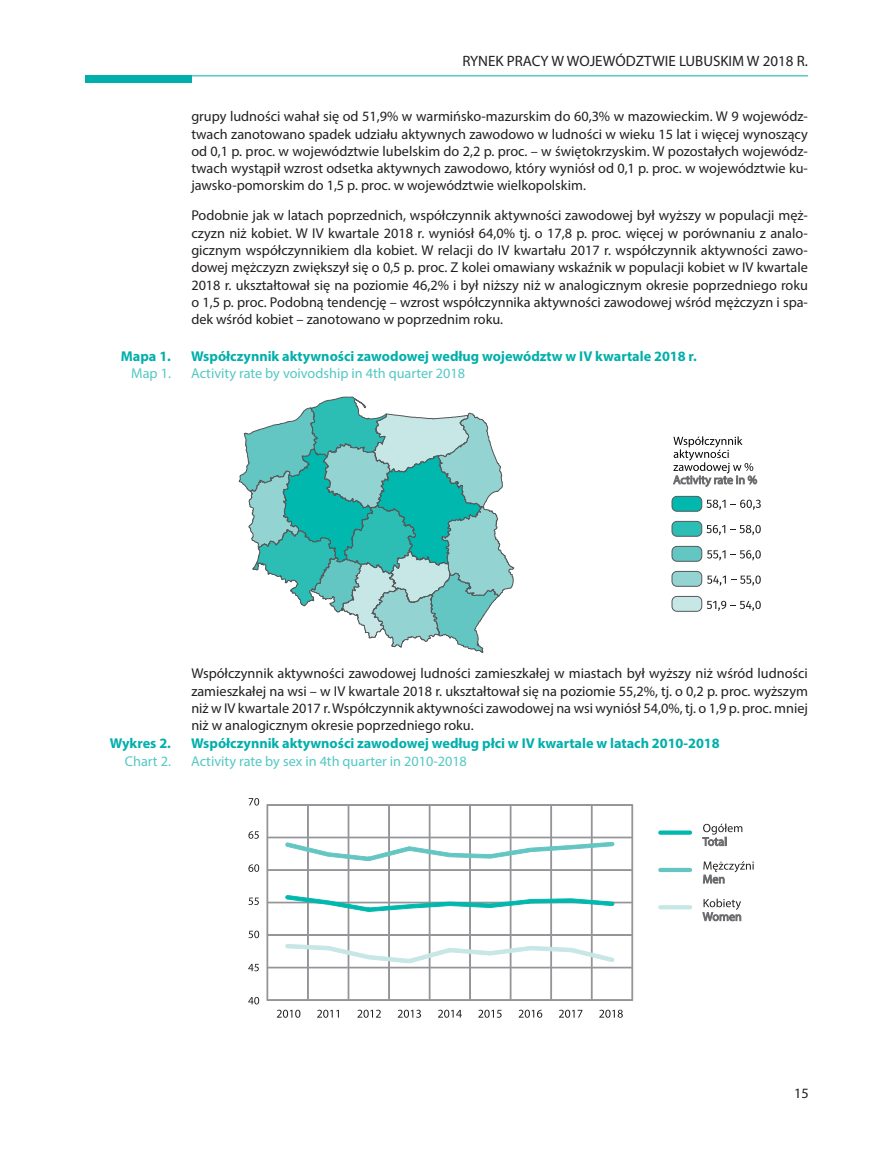
<style>
.page{position:relative;width:893px;height:1149px;background:#fff}
.page>*{position:absolute;margin:0;border:0;box-sizing:border-box;transform-origin:0 0}
.t1{font:15px "Myriad Pro";color:#231f20}
.t2{font:14.25px/17.2px "Myriad Pro";color:#231f20;text-align:justify}
.t3{font:700 14.25px "Myriad Pro";color:#00afab}
.t4{font:14.25px "Myriad Pro";color:#53c8c4}
</style>
<div class="page">
<div style="left:85px;top:75px;width:106px;height:8px;background:#00afab"></div>
<hr style="left:191px;top:75px;width:617px;height:1px;background:#00afab">
<svg style="left:239px;top:396px;width:275px;height:256px"></svg>
<svg style="left:706px;top:499px;width:55px;height:10px"></svg>
<svg style="left:706px;top:525px;width:55px;height:10px"></svg>
<svg style="left:707px;top:550px;width:54px;height:10px"></svg>
<svg style="left:707px;top:575px;width:54px;height:10px"></svg>
<svg style="left:707px;top:600px;width:54px;height:10px"></svg>
<div style="left:672px;top:571px;width:30px;height:15px;background:#93d4d2;border-radius:5px"></div>
<div style="left:672px;top:571px;width:30px;height:15px;border:1px solid #57585a;border-radius:5px"></div>
<div style="left:672px;top:596px;width:30px;height:15px;background:#c6e7e6;border-radius:5px"></div>
<div style="left:672px;top:596px;width:30px;height:15px;border:1px solid #57585a;border-radius:5px"></div>
<div style="left:672px;top:546px;width:30px;height:15px;background:#64c6c2;border-radius:5px"></div>
<div style="left:672px;top:546px;width:30px;height:15px;border:1px solid #57585a;border-radius:5px"></div>
<div style="left:672px;top:521px;width:30px;height:15px;background:#2cbdb5;border-radius:5px"></div>
<div style="left:672px;top:521px;width:30px;height:15px;border:1px solid #57585a;border-radius:5px"></div>
<div style="left:672px;top:496px;width:30px;height:15px;background:#00b8ad;border-radius:5px"></div>
<div style="left:672px;top:496px;width:30px;height:15px;border:1px solid #57585a;border-radius:5px"></div>
<svg style="left:673px;top:436px;width:84px;height:51px"></svg>
<svg style="left:702px;top:823px;width:40px;height:23px"></svg>
<svg style="left:703px;top:861px;width:51px;height:22px"></svg>
<svg style="left:702px;top:898px;width:40px;height:23px"></svg>
<svg style="left:277px;top:1009px;width:23px;height:8px"></svg>
<svg style="left:317px;top:1009px;width:22px;height:8px"></svg>
<svg style="left:357px;top:1009px;width:24px;height:8px"></svg>
<svg style="left:398px;top:1009px;width:23px;height:8px"></svg>
<svg style="left:438px;top:1009px;width:24px;height:8px"></svg>
<svg style="left:478px;top:1009px;width:24px;height:8px"></svg>
<svg style="left:519px;top:1009px;width:23px;height:8px"></svg>
<svg style="left:559px;top:1009px;width:23px;height:8px"></svg>
<svg style="left:599px;top:1009px;width:24px;height:8px"></svg>
<svg style="left:249px;top:798px;width:10px;height:7px"></svg>
<svg style="left:248px;top:831px;width:11px;height:7px"></svg>
<svg style="left:248px;top:864px;width:11px;height:7px"></svg>
<svg style="left:249px;top:897px;width:10px;height:7px"></svg>
<svg style="left:249px;top:930px;width:10px;height:7px"></svg>
<svg style="left:248px;top:963px;width:11px;height:8px"></svg>
<svg style="left:248px;top:996px;width:11px;height:8px"></svg>
<svg style="left:660px;top:830px;width:30px;height:4px"></svg>
<svg style="left:660px;top:867px;width:30px;height:4px"></svg>
<div style="left:660px;top:904px;width:30px;height:5px;background:#c6e7e6"></div>
<div style="left:267px;top:999px;width:365px;height:1px;border:1px solid #939598"></div>
<div style="left:267px;top:934px;width:365px;height:1px;border:1px solid #939598"></div>
<div style="left:267px;top:869px;width:365px;height:1px;border:1px solid #939598"></div>
<div style="left:267px;top:804px;width:365px;height:1px;border:1px solid #939598"></div>
<div style="left:267px;top:804px;width:1px;height:195px;border:1px solid #939598"></div>
<div style="left:308px;top:804px;width:1px;height:195px;border:1px solid #939598"></div>
<div style="left:348px;top:804px;width:1px;height:195px;border:1px solid #939598"></div>
<div style="left:389px;top:804px;width:1px;height:195px;border:1px solid #939598"></div>
<div style="left:429px;top:804px;width:1px;height:195px;border:1px solid #939598"></div>
<div style="left:470px;top:804px;width:1px;height:195px;border:1px solid #939598"></div>
<div style="left:510px;top:804px;width:1px;height:195px;border:1px solid #939598"></div>
<div style="left:551px;top:804px;width:1px;height:195px;border:1px solid #939598"></div>
<div style="left:591px;top:804px;width:1px;height:195px;border:1px solid #939598"></div>
<div style="left:632px;top:804px;width:1px;height:195px;border:1px solid #939598"></div>
<svg style="left:286px;top:895px;width:328px;height:16px"></svg>
<svg style="left:286px;top:841px;width:328px;height:19px"></svg>
<svg style="left:286px;top:944px;width:328px;height:18px"></svg>
<p class="t3" style="left:121px;top:347px;width:52px">Mapa 1.</p>
<p class="t4" style="left:131px;top:364px;width:41px">Map 1.</p>
<p class="t1" style="left:462px;top:52px;width:347px">RYNEK PRACY W WOJEWÓDZTWIE LUBUSKIM W 2018 R.</p>
<p class="t2" style="left:191px;top:108px;width:618px">grupy ludności wahał się od 51,9% w warmińsko-mazurskim do 60,3% w mazowieckim. W 9 wojewódz&shy;twach zanotowano spadek udziału aktywnych zawodowo w ludności w wieku 15 lat i więcej wynoszący od 0,1 p. proc. w województwie lubelskim do 2,2 p. proc. – w świętokrzyskim. W pozostałych wojewódz&shy;twach wystąpił wzrost odsetka aktywnych zawodowo, który wyniósł od 0,1 p. proc. w województwie ku&shy;jawsko-pomorskim do 1,5 p. proc. w województwie wielkopolskim.</p>
<p class="t2" style="left:191px;top:207px;width:618px">Podobnie jak w latach poprzednich, współczynnik aktywności zawodowej był wyższy w populacji męż&shy;czyzn niż kobiet. W IV kwartale 2018 r. wyniósł 64,0% tj. o 17,8 p. proc. więcej w porównaniu z analo&shy;gicznym współczynnikiem dla kobiet. W relacji do IV kwartału 2017 r. współczynnik aktywności zawo&shy;dowej mężczyzn zwiększył się o 0,5 p. proc. Z kolei omawiany wskaźnik w populacji kobiet w IV kwartale 2018 r. ukształtował się na poziomie 46,2% i był niższy niż w analogicznym okresie poprzedniego roku o 1,5 p. proc. Podobną tendencję – wzrost współczynnika aktywności zawodowej wśród mężczyzn i spa&shy;dek wśród kobiet – zanotowano w poprzednim roku.</p>
<p class="t3" style="left:191px;top:347px;width:507px">Współczynnik aktywności zawodowej według województw w IV kwartale 2018 r.</p>
<p class="t4" style="left:191px;top:364px;width:275px">Activity rate by voivodship in 4th quarter 2018</p>
<p class="t3" style="left:110px;top:734px;width:63px">Wykres 2.</p>
<p class="t4" style="left:125px;top:751px;width:48px">Chart 2.</p>
<p class="t2" style="left:191px;top:664px;width:618px">Współczynnik aktywności zawodowej ludności zamieszkałej w miastach był wyższy niż wśród ludności zamieszkałej na wsi – w IV kwartale 2018 r. ukształtował się na poziomie 55,2%, tj. o 0,2 p. proc. wyższym niż w IV kwartale 2017 r. Współczynnik aktywności zawodowej na wsi wyniósł 54,0%, tj. o 1,9 p. proc. mniej niż w analogicznym okresie poprzedniego roku.</p>
<p class="t3" style="left:191px;top:734px;width:530px">Współczynnik aktywności zawodowej według płci w IV kwartale w latach 2010-2018</p>
<p class="t4" style="left:191px;top:751px;width:277px">Activity rate by sex in 4th quarter in 2010-2018</p>
<p class="t2" style="left:794px;top:1083px;width:16px">15</p>
</div>
